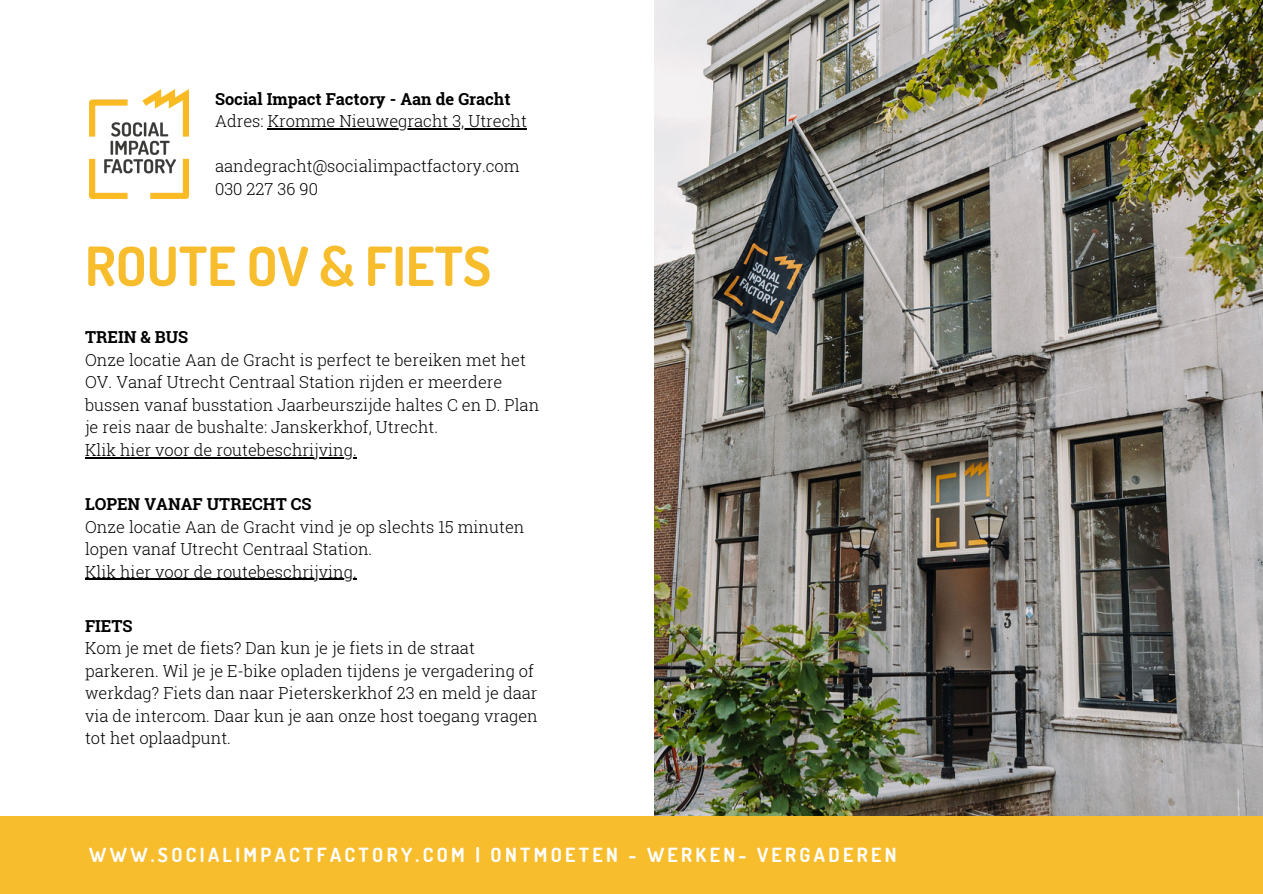
<style>
.page{position:relative;width:1263px;height:894px;background:#fff}
.page>*{position:absolute;margin:0;border:0;box-sizing:border-box;transform-origin:0 0}
.t1{font:700 54px "Dosis";color:#f7bd2d}
.t2{font:700 19.5px "Dosis";letter-spacing:.17em;color:#fff}
.t3{font:300 16.5px/22.5px "Roboto Slab";color:#000}
.t4{font:700 16.5px "Roboto Slab";color:#000}
</style>
<div class="page">
<img style="left:654px;top:0;width:609px;height:816px">
<div style="left:0;top:816px;width:1263px;height:77px;background:#f7bd2d"></div>
<img style="left:89px;top:89px;width:99px;height:109px">
<hr style="left:85px;top:578px;width:272px;height:1px;background:#000">
<hr style="left:85px;top:457px;width:272px;height:1px;background:#000">
<hr style="left:268px;top:128px;width:259px;height:1px;background:#000">
<p class="t4" style="left:215px;top:87px;width:297px">Social Impact Factory - Aan de Gracht</p>
<p class="t3" style="left:215px;top:109px;width:313px">Adres: Kromme Nieuwegracht 3, Utrecht</p>
<p class="t3" style="left:215px;top:154px;width:306px">aandegracht@socialimpactfactory.com</p>
<h2 class="t3" style="left:215px;top:177px;width:104px">030 227 36 90</h2>
<p class="t1" style="left:85px;top:230px;width:408px">ROUTE OV &amp; FIETS</p>
<p class="t4" style="left:85px;top:326px;width:105px">TREIN &amp; BUS</p>
<h1 class="t3" style="left:85px;top:348px;width:456px">Onze locatie Aan de Gracht is perfect te bereiken met het OV. Vanaf Utrecht Centraal Station rijden er meerdere bussen vanaf busstation Jaarbeurszijde haltes C en D. Plan je reis naar de bushalte: Janskerkhof, Utrecht.</h1>
<p class="t3" style="left:85px;top:438px;width:273px">Klik hier voor de routebeschrijving.</p>
<p class="t4" style="left:85px;top:492px;width:228px">LOPEN VANAF UTRECHT CS</p>
<p class="t3" style="left:85px;top:514px;width:441px">Onze locatie Aan de Gracht vind je op slechts 15 minuten lopen vanaf Utrecht Centraal Station.<br>Klik hier voor de routebeschrijving.</p>
<p class="t4" style="left:85px;top:614px;width:49px">FIETS</p>
<p class="t3" style="left:85px;top:636px;width:454px">Kom je met de fiets? Dan kun je je fiets in de straat parkeren. Wil je je E-bike opladen tijdens je vergadering of werkdag? Fiets dan naar Pieterskerkhof 23 en meld je daar via de intercom. Daar kun je aan onze host toegang vragen tot het oplaadpunt.</p>
<p class="t2" style="left:89px;top:841px;width:809px">WWW.SOCIALIMPACTFACTORY.COM | ONTMOETEN - WERKEN- VERGADEREN</p>
</div>
